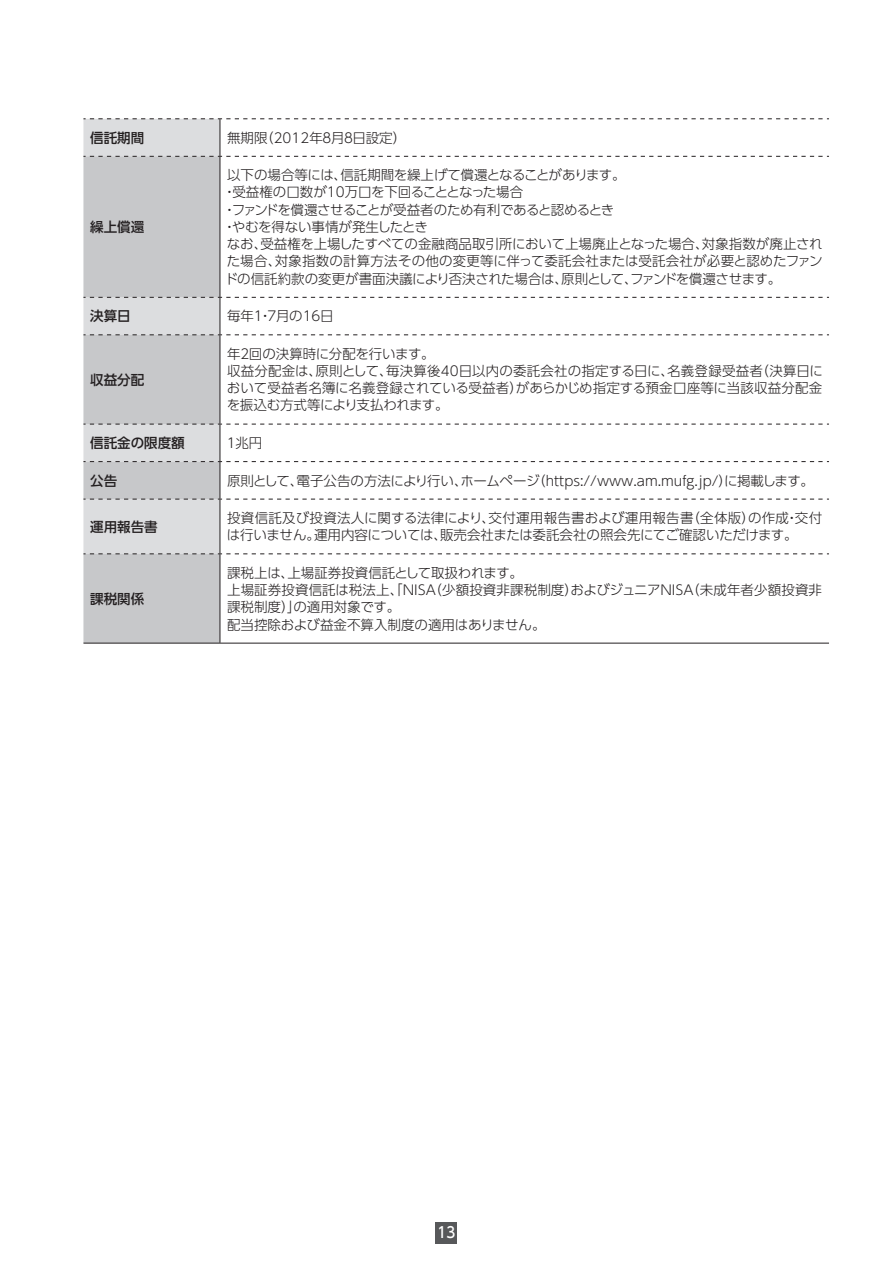
<style>
.page{position:relative;width:893px;height:1263px;background:#fff}
.page>*{position:absolute;margin:0;border:0;box-sizing:border-box;transform-origin:0 0}
.t1{font:500 15px "UD Shin Go Pro";color:#fff;scale:.9 1}
.t2{font:300 13.5px/17.2px "UD Shin Go Pro";color:#231f20}
.t3{font:500 13.5px "UD Shin Go Pro";color:#231f20}
.t4{font:300 13.5px "UD Shin Go Pro";letter-spacing:-.02em;color:#231f20}
</style>
<div class="page">
<div style="left:436px;top:1222px;width:21px;height:21px;background:#57585a"></div>
<div style="left:83px;top:119px;width:137px;height:37px;background:#dcdddf"></div>
<svg style="left:83px;top:157px;width:137px;height:486px;background:#cbccce"></svg>
<hr style="left:220px;top:119px;width:1px;height:37px;background:#231f20">
<hr style="left:220px;top:157px;width:1px;height:140px;background:#231f20">
<hr style="left:220px;top:298px;width:1px;height:36px;background:#231f20">
<hr style="left:220px;top:335px;width:1px;height:89px;background:#231f20">
<hr style="left:220px;top:424px;width:1px;height:37px;background:#231f20">
<hr style="left:220px;top:462px;width:1px;height:37px;background:#231f20">
<hr style="left:220px;top:499px;width:1px;height:54px;background:#231f20">
<hr style="left:220px;top:554px;width:1px;height:89px;background:#231f20">
<hr style="left:83px;top:643px;width:137px;height:1px;background:#231f20">
<hr style="left:220px;top:643px;width:609px;height:1px;background:#231f20">
<svg style="left:83px;top:118px;width:746px;height:1px"></svg>
<svg style="left:83px;top:156px;width:746px;height:1px"></svg>
<svg style="left:83px;top:297px;width:746px;height:1px"></svg>
<svg style="left:83px;top:334px;width:746px;height:1px"></svg>
<svg style="left:83px;top:424px;width:746px;height:1px"></svg>
<svg style="left:83px;top:461px;width:746px;height:1px"></svg>
<svg style="left:83px;top:499px;width:746px;height:1px"></svg>
<svg style="left:83px;top:553px;width:746px;height:1px"></svg>
<p class="t3" style="left:90px;top:127px;width:55px">信託期間</p>
<p class="t2" style="left:227px;top:128px;width:181px">無期限（2012年８月８日設定）</p>
<p class="t3" style="left:90px;top:216px;width:55px">繰上償還</p>
<p class="t2" style="left:223px;top:166px;width:601px;text-indent:4px">以下の場合等には、信託期間を繰上げて償還となることがあります。<br>・受益権の口数が10万口を下回ることとなった場合<br>・ファンドを償還させることが受益者のため有利であると認めるとき<br>・やむを得ない事情が発生したとき<br>なお、受益権を上場したすべての金融商品取引所において上場廃止となった場合、対象指数が廃止された場合、対象指数の計算方法その他の変更等に伴って委託会社または受託会社が必要と認めたファンドの信託約款の変更が書面決議により否決された場合は、原則として、ファンドを償還させます。</p>
<p class="t3" style="left:90px;top:305px;width:42px">決算日</p>
<p class="t4" style="left:227px;top:305px;width:108px">毎年１・７月の16日</p>
<p class="t3" style="left:90px;top:368px;width:55px">収益分配</p>
<p class="t2" style="left:227px;top:344px;width:598px">年２回の決算時に分配を行います。<br>収益分配金は、原則として、毎決算後40日以内の委託会社の指定する日に、名義登録受益者（決算日において受益者名簿に名義登録されている受益者）があらかじめ指定する預金口座等に当該収益分配金を振込む方式等により支払われます。</p>
<p class="t3" style="left:90px;top:432px;width:96px">信託金の限度額</p>
<p class="t2" style="left:225px;top:434px;width:39px">１兆円</p>
<p class="t3" style="left:90px;top:469px;width:28px">公告</p>
<p class="t2" style="left:227px;top:471px;width:588px">原則として、電子公告の方法により行い、ホームページ（https://www.am.mufg.jp/）に掲載します。</p>
<p class="t3" style="left:90px;top:516px;width:69px">運用報告書</p>
<p class="t2" style="left:227px;top:509px;width:597px">投資信託及び投資法人に関する法律により、交付運用報告書および運用報告書（全体版）の作成・交付は行いません。運用内容については、販売会社または委託会社の照会先にてご確認いただけます。</p>
<p class="t3" style="left:90px;top:587px;width:55px">課税関係</p>
<p class="t2" style="left:227px;top:563px;width:596px">課税上は、上場証券投資信託として取扱われます。<br>上場証券投資信託は税法上、「ＮＩＳＡ（少額投資非課税制度）およびジュニアＮＩＳＡ（未成年者少額投資非課税制度）」の適用対象です。<br>配当控除および益金不算入制度の適用はありません。</p>
<p class="t1" style="left:438px;top:1220px;width:21px">13</p>
</div>
